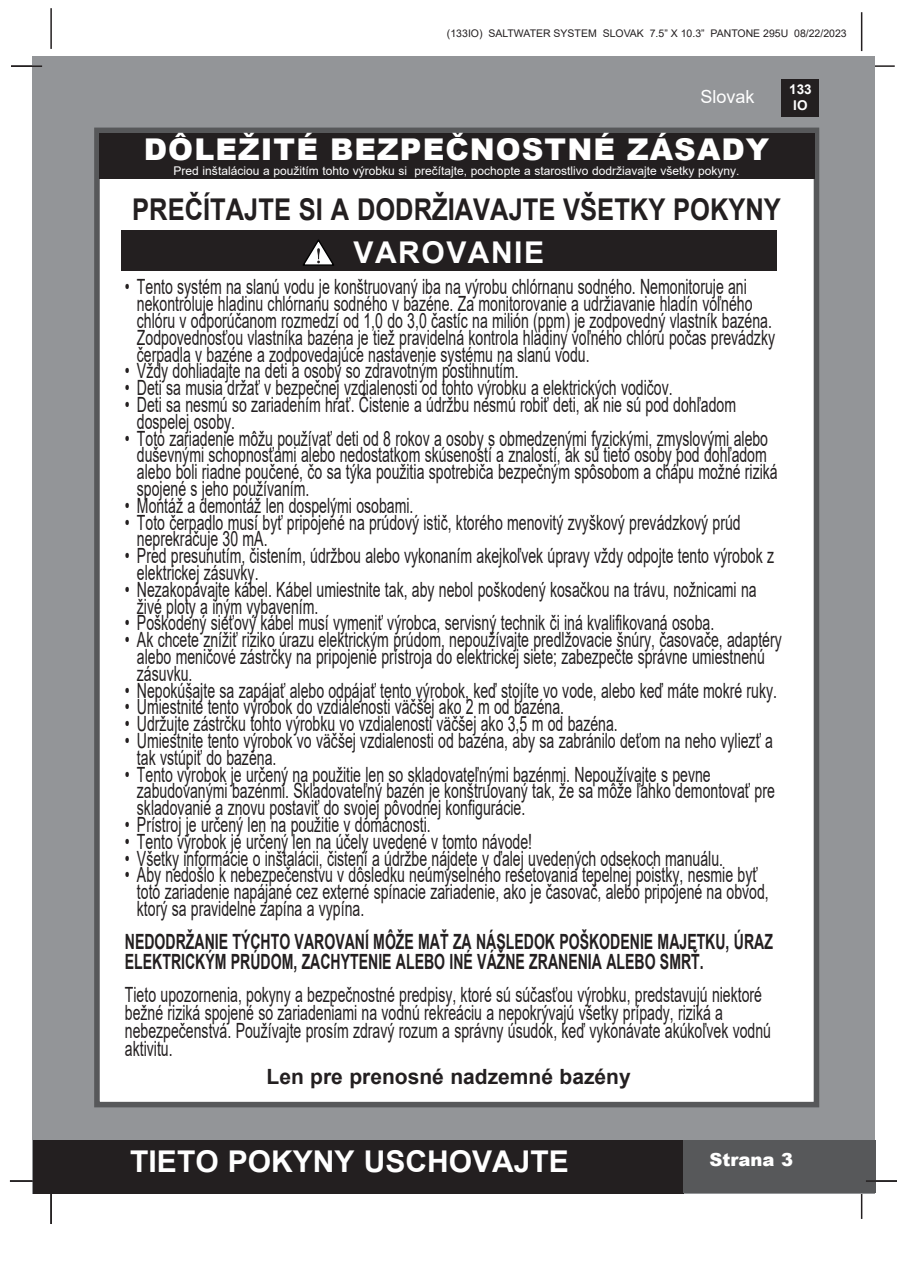
<style>
.page{position:relative;width:897px;height:1264px;background:#fff}
.page>*{position:absolute;margin:0;border:0;box-sizing:border-box;transform-origin:0 0}
.t1{font:700 30px "Arial";color:#231f20;scale:.85 1}
.t2{font:900 30px "Arial";letter-spacing:.035em;color:#fff}
.t3{font:700 30px "Arial";color:#fff}
.t4{font:700 30px "Arial";letter-spacing:.05em;color:#fff}
.t5{font:21px/16.8px "Arial";color:#231f20;scale:.67 1}
.t6{font:700 21px "Arial";color:#231f20;scale:.67 1}
.t7{font:700 21px "Arial";color:#231f20}
.t8{font:900 18px "Arial";color:#fff}
.t9{font:18px "Arial";color:#fff}
.t10{font:700 13.5px/16.2px "Arial";color:#fff;text-align:center}
.t11{font:12px "Arial";color:#fff}
.t12{font:10.5px "Arial";color:#231f20}
</style>
<div class="page">
<hr style="left:50px;top:8px;width:2px;height:41px;background:#231f20">
<hr style="left:860px;top:12px;width:2px;height:39px;background:#231f20">
<hr style="left:863px;top:65px;width:31px;height:2px;background:#231f20">
<hr style="left:860px;top:1189px;width:2px;height:30px;background:#231f20">
<div style="left:33px;top:56px;width:842px;height:1137px;background:#939598"></div>
<div style="left:781px;top:79px;width:38px;height:38px;background:#231f20"></div>
<div style="left:33px;top:1140px;width:650px;height:53px;background:#231f20"></div>
<div style="left:682px;top:1140px;width:193px;height:53px;background:#57585a"></div>
<div style="left:94px;top:128px;width:725px;height:979px;background:#fff;border:6px solid #57585a"></div>
<hr style="left:865px;top:1180px;width:31px;height:1px;background:#231f20">
<hr style="left:50px;top:1193px;width:2px;height:31px;background:#231f20">
<hr style="left:10px;top:1180px;width:31px;height:1px;background:#231f20">
<hr style="left:11px;top:65px;width:31px;height:2px;background:#231f20">
<div style="left:99px;top:133px;width:715px;height:46px;background:#231f20"></div>
<div style="left:121px;top:230px;width:655px;height:40px;background:#231f20"></div>
<svg style="left:303px;top:239px;width:31px;height:27px"></svg>
<p class="t12" style="left:447px;top:26px;width:401px">(133IO) SALTWATER SYSTEM SLOVAK 7.5” X 10.3” PANTONE 295U 08/22/2023</p>
<p class="t9" style="left:700px;top:84px;width:56px">Slovak</p>
<p class="t10" style="left:789px;top:81px;width:24px">133<br>IO</p>
<p class="t2" style="left:144px;top:128px;width:626px">DÔLEŽITÉ BEZPEČNOSTNÉ ZÁSADY</p>
<p class="t11" style="left:174px;top:162px;width:567px">Pred inštaláciou a použitím tohto výrobku si prečítajte, pochopte a starostlivo dodržiavajte všetky pokyny.</p>
<p class="t1" style="left:132px;top:188px;width:764px">PREČÍTAJTE SI A DODRŽIAVAJTE VŠETKY POKYNY</p>
<p class="t4" style="left:353px;top:231px;width:192px">VAROVANIE</p>
<p class="t5" style="left:137px;top:278px;width:953px;text-indent:-12px">• Tento systém na slanú vodu je konštruovaný iba na výrobu chlórnanu sodného. Nemonitoruje ani nekontroluje hladinu chlórnanu sodného v bazéne. Za monitorovanie a udržiavanie hladín voľného chlóru v odporúčanom rozmedzí od 1,0 do 3,0 častíc na milión (ppm) je zodpovedný vlastník bazéna.<br>Zodpovednosťou vlastníka bazéna je tiež pravidelná kontrola hladiny voľného chlóru počas prevádzky čerpadla v bazéne a zodpovedajúce nastavenie systému na slanú vodu.</p>
<p class="t5" style="left:125px;top:362px;width:589px">• Vždy dohliadajte na deti a osoby so zdravotným postihnutím.</p>
<p class="t5" style="left:125px;top:379px;width:819px">• Deti sa musia držať v bezpečnej vzdialenosti od tohto výrobku a elektrických vodičov.</p>
<p class="t5" style="left:137px;top:396px;width:895px;text-indent:-12px">• Deti sa nesmú so zariadením hrať. Čistenie a údržbu nesmú robiť deti, ak nie sú pod dohľadom dospelej osoby.</p>
<p class="t5" style="left:137px;top:429px;width:957px;text-indent:-12px">• Toto zariadenie môžu používať deti od 8 rokov a osoby s obmedzenými fyzickými, zmyslovými alebo duševnými schopnosťami alebo nedostatkom skúseností a znalostí, ak sú tieto osoby pod dohľadom alebo boli riadne poučené, čo sa týka použitia spotrebiča bezpečným spôsobom a chápu možné riziká spojené s jeho používaním.</p>
<p class="t5" style="left:125px;top:497px;width:432px">• Montáž a demontáž len dospelými osobami.</p>
<p class="t5" style="left:137px;top:513px;width:902px;text-indent:-12px">• Toto čerpadlo musí byť pripojené na prúdový istič, ktorého menovitý zvyškový prevádzkový prúd neprekračuje 30 mA.</p>
<p class="t5" style="left:137px;top:547px;width:952px;text-indent:-12px">• Pred presunutím, čistením, údržbou alebo vykonaním akejkoľvek úpravy vždy odpojte tento výrobok z elektrickej zásuvky.</p>
<p class="t5" style="left:137px;top:581px;width:926px;text-indent:-12px">• Nezakopávajte kábel. Kábel umiestnite tak, aby nebol poškodený kosačkou na trávu, nožnicami na živé ploty a iným vybavením.</p>
<p class="t5" style="left:125px;top:614px;width:881px">• Poškodený sieťový kábel musí vymeniť výrobca, servisný technik či iná kvalifikovaná osoba.</p>
<p class="t5" style="left:137px;top:631px;width:963px;text-indent:-12px">• Ak chcete znížiť riziko úrazu elektrickým prúdom, nepoužívajte predlžovacie šnúry, časovače, adaptéry alebo meničové zástrčky na pripojenie prístroja do elektrickej siete; zabezpečte správne umiestnenú zásuvku.</p>
<p class="t5" style="left:125px;top:681px;width:974px">• Nepokúšajte sa zapájať alebo odpájať tento výrobok, keď stojíte vo vode, alebo keď máte mokré ruky.</p>
<p class="t5" style="left:125px;top:698px;width:657px">• Umiestnite tento výrobok do vzdialenosti väčšej ako 2 m od bazéna.</p>
<p class="t5" style="left:125px;top:715px;width:737px">• Udržujte zástrčku tohto výrobku vo vzdialenosti väčšej ako 3,5 m od bazéna.</p>
<p class="t5" style="left:137px;top:732px;width:950px;text-indent:-12px">• Umiestnite tento výrobok vo väčšej vzdialenosti od bazéna, aby sa zabránilo deťom na neho vyliezť a tak vstúpiť do bazéna.</p>
<p class="t5" style="left:137px;top:765px;width:953px;text-indent:-12px">• Tento výrobok je určený na použitie len so skladovateľnými bazénmi. Nepoužívajte s pevne zabudovanými bazénmi. Skladovateľný bazén je konštruovaný tak, že sa môže ľahko demontovať pre skladovanie a znovu postaviť do svojej pôvodnej konfigurácie.</p>
<p class="t5" style="left:125px;top:816px;width:458px">• Prístroj je určený len na použitie v domácnosti.</p>
<p class="t5" style="left:125px;top:833px;width:609px">• Tento výrobok je určený len na účely uvedené v tomto návode!</p>
<p class="t5" style="left:125px;top:849px;width:894px">• Všetky informácie o inštalácii, čistení a údržbe nájdete v ďalej uvedených odsekoch manuálu.</p>
<p class="t5" style="left:137px;top:866px;width:944px;text-indent:-12px">• Aby nedošlo k nebezpečenstvu v dôsledku neúmyselného resetovania tepelnej poistky, nesmie byť toto zariadenie napájané cez externé spínacie zariadenie, ako je časovač, alebo pripojené na obvod, ktorý sa pravidelne zapína a vypína.</p>
<p class="t6" style="left:125px;top:927px;width:968px">NEDODRŽANIE TÝCHTO VAROVANÍ MÔŽE MAŤ ZA NÁSLEDOK POŠKODENIE MAJETKU, ÚRAZ</p>
<p class="t6" style="left:125px;top:946px;width:865px">ELEKTRICKÝM PRÚDOM, ZACHYTENIE ALEBO INÉ VÁŽNE ZRANENIA ALEBO SMRŤ.</p>
<p class="t5" style="left:125px;top:985px;width:965px;line-height:18px">Tieto upozornenia, pokyny a bezpečnostné predpisy, ktoré sú súčasťou výrobku, predstavujú niektoré bežné riziká spojené so zariadeniami na vodnú rekreáciu a nepokrývajú všetky prípady, riziká a nebezpečenstvá. Používajte prosím zdravý rozum a správny úsudok, keď vykonávate akúkoľvek vodnú aktivitu.</p>
<p class="t7" style="left:266px;top:1061px;width:366px">Len pre prenosné nadzemné bazény</p>
<h1 class="t3" style="left:130px;top:1140px;width:440px">TIETO POKYNY USCHOVAJTE</h1>
<p class="t8" style="left:709px;top:1146px;width:85px">Strana 3</p>
</div>
